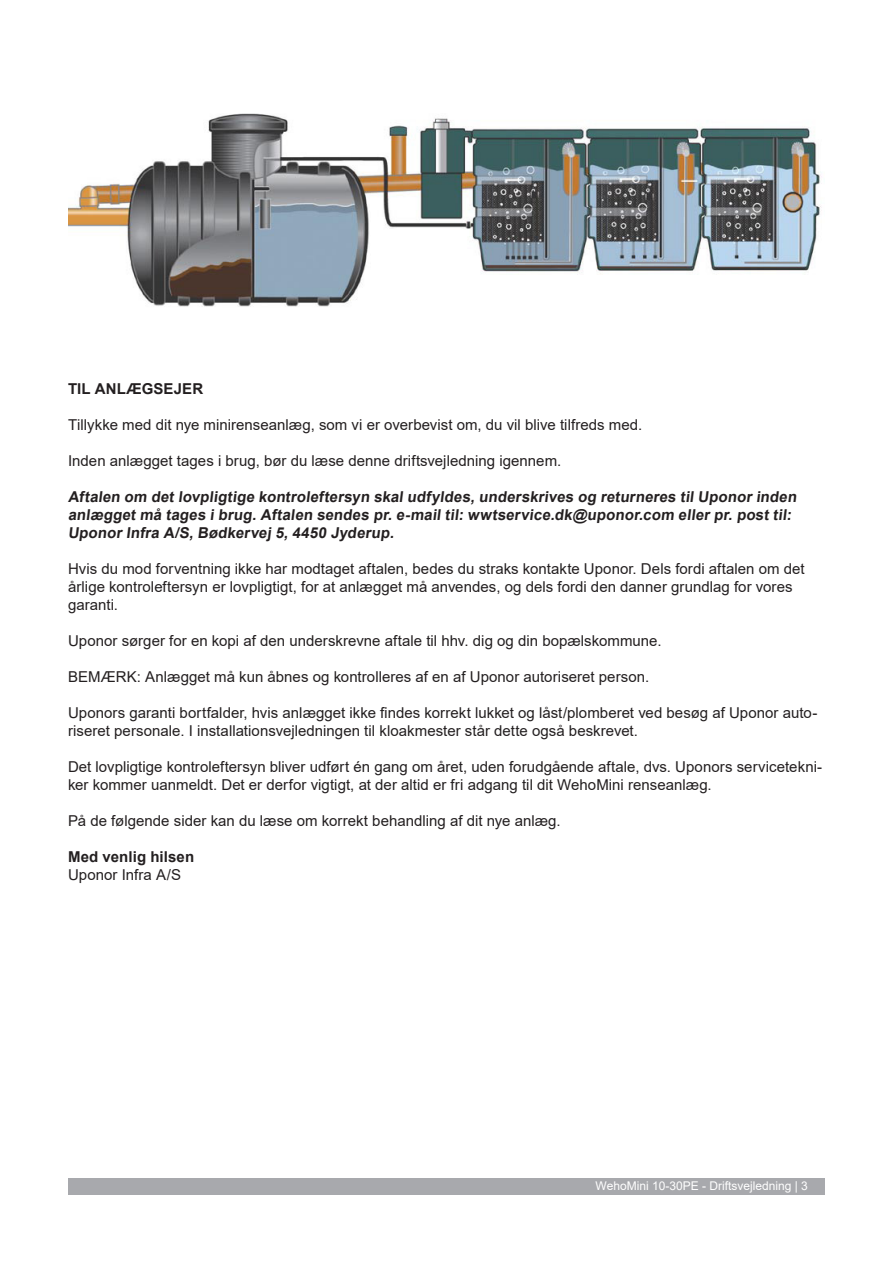
<style>
.page{position:relative;width:893px;height:1263px;background:#fff}
.page>*{position:absolute;margin:0;border:0;box-sizing:border-box;transform-origin:0 0}
.t1{font:15px/18px "Arial";letter-spacing:.005em;color:#231f20}
.t2{font:700 15px/18px "Arial";letter-spacing:.005em;color:#231f20}
.t3{font:12px "Arial";color:#fff}
</style>
<div class="page">
<img style="left:68px;top:113px;width:754px;height:194px">
<div style="left:68px;top:1178px;width:757px;height:17px;background:#a8a9ad"></div>
<p class="t2" style="left:68px;top:379px;width:137px">TIL ANLÆGSEJER</p>
<p class="t1" style="left:68px;top:415px;width:576px">Tillykke med dit nye minirenseanlæg, som vi er overbevist om, du vil blive tilfreds med.</p>
<p class="t1" style="left:68px;top:451px;width:495px">Inden anlægget tages i brug, bør du læse denne driftsvejledning igennem.</p>
<p class="t2" style="left:68px;top:487px;width:733px">Aftalen om det lovpligtige kontroleftersyn skal udfyldes, underskrives og returneres til Uponor inden anlægget må tages i brug. Aftalen sendes pr. e-mail til: wwtservice.dk@uponor.com eller pr. post til:<br>Uponor Infra A/S, Bødkervej 5, 4450 Jyderup.</p>
<p class="t1" style="left:68px;top:559px;width:738px">Hvis du mod forventning ikke har modtaget aftalen, bedes du straks kontakte Uponor. Dels fordi aftalen om det årlige kontroleftersyn er lovpligtigt, for at anlægget må anvendes, og dels fordi den danner grundlag for vores garanti.</p>
<p class="t1" style="left:68px;top:631px;width:595px">Uponor sørger for en kopi af den underskrevne aftale til hhv. dig og din bopælskommune.</p>
<p class="t1" style="left:68px;top:667px;width:583px">BEMÆRK: Anlægget må kun åbnes og kontrolleres af en af Uponor autoriseret person.</p>
<p class="t1" style="left:68px;top:703px;width:751px">Uponors garanti bortfalder, hvis anlægget ikke findes korrekt lukket og låst/plomberet ved besøg af Uponor auto&shy;riseret personale. I installationsvejledningen til kloakmester står dette også beskrevet.</p>
<p class="t1" style="left:68px;top:757px;width:756px">Det lovpligtige kontroleftersyn bliver udført én gang om året, uden forudgående aftale, dvs. Uponors servicetekni&shy;ker kommer uanmeldt. Det er derfor vigtigt, at der altid er fri adgang til dit WehoMini renseanlæg.</p>
<p class="t1" style="left:68px;top:811px;width:494px">På de følgende sider kan du læse om korrekt behandling af dit nye anlæg.</p>
<p class="t2" style="left:68px;top:847px;width:128px">Med venlig hilsen</p>
<p class="t1" style="left:68px;top:865px;width:115px">Uponor Infra A/S</p>
<p class="t3" style="left:596px;top:1177px;width:214px">WehoMini 10-30PE - Driftsvejledning | 3</p>
</div>
